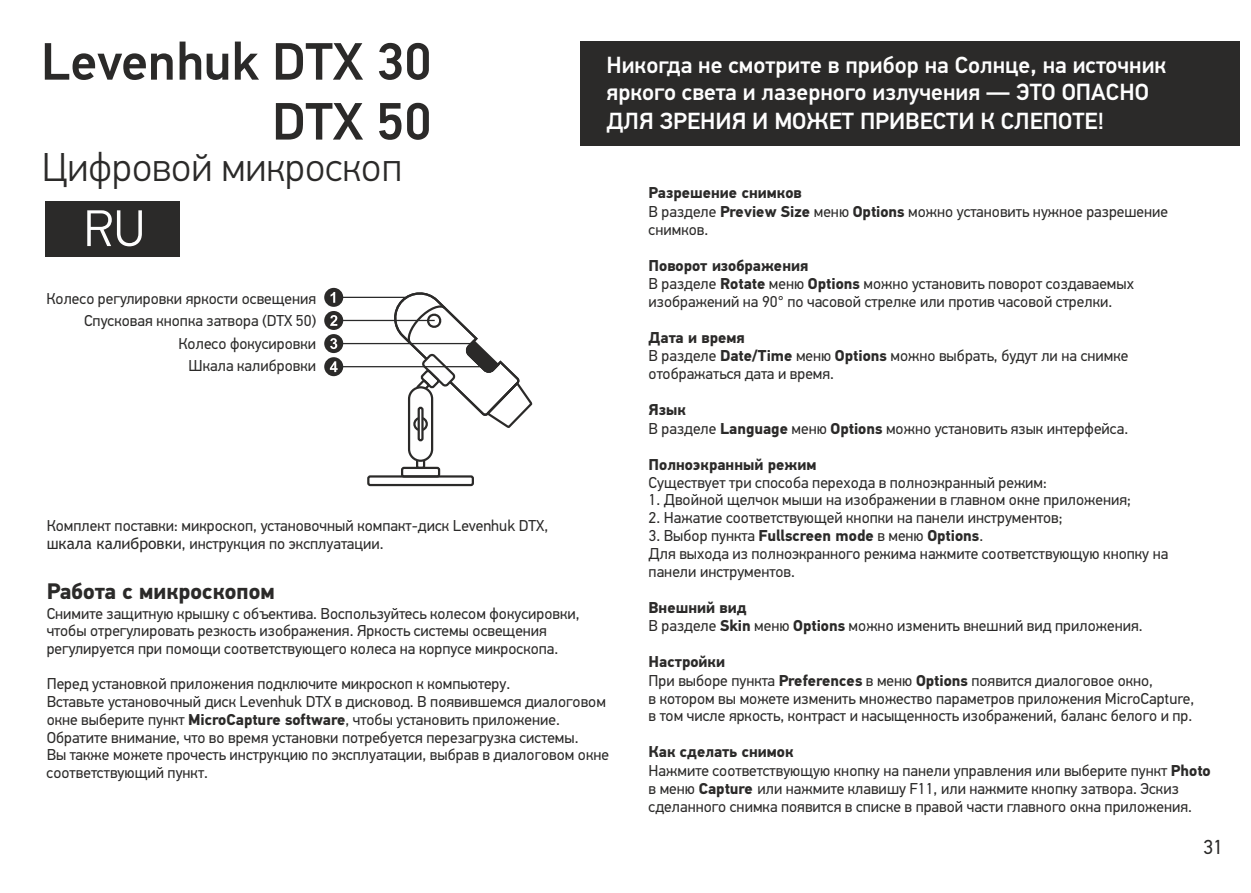
<style>
.page{position:relative;width:1251px;height:893px;background:#fff}
.page>*{position:absolute;margin:0;border:0;box-sizing:border-box;transform-origin:0 0}
.t1{font:500 52.43px/59.9px "PF Din Text Pro";color:#2b2a29;text-align:right}
.t2{font:300 51.3px "PF Din Text Pro";color:#fefefe}
.t3{font:300 40.27px "PF Din Text Pro";color:#2b2a29}
.t4{font:500 23.4px/26.8px "PF Din Text Pro";color:#fefefe}
.t5{font:700 22.5px "PF Din Text Pro";color:#2b2a29}
.t6{font:20.25px "PF Din Text Pro";color:#2b2a29}
.t7{font:15.75px/18.2px "PF Din Text Pro";color:#2b2a29}
.t8{font:700 15.75px "PF Din Text Pro";color:#2b2a29}
.s1{font-family:"Trebuchet MS"}
.s2{font-weight:700}
</style>
<div class="page">
<div style="left:45px;top:201px;width:134px;height:56px;background:#2b2a29"></div>
<div style="left:580px;top:42px;width:658px;height:104px;background:#2b2a29"></div>
<svg style="left:392px;top:292px;width:141px;height:138px"></svg>
<div style="left:416px;top:457px;width:9px;height:12px;border:2px solid #2b2a29;border-radius:2px"></div>
<div style="left:408px;top:386px;width:25px;height:76px;background:#fefefe;border:2px solid #2b2a29;border-radius:12px"></div>
<svg style="left:413px;top:417px;width:15px;height:14px"></svg>
<svg style="left:417px;top:407px;width:6px;height:34px"></svg>
<div style="left:401px;top:467px;width:39px;height:11px;border:2px solid #2b2a29;border-radius:2px"></div>
<div style="left:367px;top:475px;width:107px;height:11px;border:2px solid #2b2a29;border-radius:2px"></div>
<svg style="left:324px;top:288px;width:19px;height:88px"></svg>
<hr style="left:341px;top:366px;width:151px;height:1px;background:#2a2a2a">
<hr style="left:341px;top:343px;width:132px;height:1px;background:#2a2a2a">
<hr style="left:341px;top:320px;width:93px;height:1px;background:#2a2a2a">
<hr style="left:341px;top:297px;width:65px;height:1px;background:#2a2a2a">
<h1 class="t1" style="left:41px;top:37px;width:392px">Levenhuk DTX 30<br>DTX 50</h1>
<h3 class="t4" style="left:606px;top:54px;width:561px">Никогда не смотрите в прибор на Солнце, на источник яркого света и лазерного излучения — ЭТО ОПАСНО</h3>
<h3 class="t4" style="left:606px;top:110px;width:499px">ДЛЯ ЗРЕНИЯ И МОЖЕТ ПРИВЕСТИ К СЛЕПОТЕ!</h3>
<h3 class="t3" style="left:42px;top:151px;width:362px">Цифровой микроскоп</h3>
<h2 class="t2" style="left:83px;top:208px;width:63px">RU</h2>
<p class="t7" style="left:46px;top:289px;width:271px;line-height:22.5px;text-align:right">Колесо регулировки яркости освещения<br>Спусковая кнопка затвора (DTX 50)<br>Колесо фокусировки<br>Шкала калибровки</p>
<p class="t7" style="left:47px;top:518px;width:503px">Комплект поставки: микроскоп, установочный компакт-диск Levenhuk DTX, <span class="s1">шкала калибровки</span>, инструкция по эксплуатации.</p>
<h3 class="t5" style="left:47px;top:582px;width:229px">Работа с микроскопом</h3>
<p class="t7" style="left:47px;top:606px;width:534px;line-height:17.6px">Снимите защитную крышку с объектива. Воспользуйтесь колесом фокусировки, чтобы отрегулировать резкость изображения. Яркость системы освещения регулируется при помощи соответствующего колеса на корпусе микроскопа.</p>
<p class="t7" style="left:47px;top:676px;width:563px">Перед установкой приложения подключите микроскоп к компьютеру.<br>Вставьте установочный диск Levenhuk DTX в дисковод. В появившемся диалоговом окне выберите пункт <span class="s2">MicroCapture software</span>, чтобы установить приложение.<br>Обратите внимание, что во время установки потребуется перезагрузка системы.<br>Вы также можете прочесть инструкцию по эксплуатации, выбрав в диалоговом окне соответствующий пункт.</p>
<p class="t7" style="left:648px;top:185px;width:521px"><span class="s2">Разрешение снимков<br></span>В разделе <span class="s2">Preview Size</span> меню <span class="s2">Options</span> можно установить нужное разрешение снимков.</p>
<p class="t7" style="left:648px;top:258px;width:487px"><span class="s2">Поворот изображения<br></span>В разделе <span class="s2">Rotate</span> меню <span class="s2">Options</span> можно установить поворот создаваемых изображений на 90° по часовой стрелке или против часовой стрелки.</p>
<p class="t7" style="left:648px;top:330px;width:481px"><span class="s2">Дата и время<br></span>В разделе <span class="s2">Date/Time</span> меню <span class="s2">Options</span> можно выбрать, будут ли на снимке отображаться дата и время.</p>
<p class="t7" style="left:648px;top:402px;width:481px"><span class="s2">Язык<br></span>В разделе <span class="s2">Language</span> меню <span class="s2">Options</span> можно установить язык интерфейса.</p>
<p class="t8" style="left:648px;top:458px;width:169px">Полноэкранный режим</p>
<p class="t7" style="left:648px;top:475px;width:400px">Существует три способа перехода в полноэкранный режим:</p>
<p class="t7" style="left:648px;top:492px;width:483px">1. Двойной щелчок мыши на изображении в главном окне приложения;</p>
<p class="t7" style="left:648px;top:510px;width:415px">2. Нажатие соответствующей кнопки на панели инструментов;</p>
<p class="t7" style="left:648px;top:528px;width:521px">3. Выбор пункта <span class="s2">Fullscreen mode</span> в меню <span class="s2">Options</span>.<br>Для выхода из полноэкранного режима нажмите соответствующую кнопку на панели инструментов.</p>
<p class="t7" style="left:648px;top:599px;width:495px"><span class="s2">Внешний вид<br></span>В разделе <span class="s2">Skin</span> меню <span class="s2">Options</span> можно изменить внешний вид приложения.</p>
<p class="t7" style="left:648px;top:654px;width:547px"><span class="s2">Настройки<br></span>При выборе пункта <span class="s2">Preferences</span> в меню <span class="s2">Options</span> появится диалоговое окно,<br>в котором вы можете изменить множество параметров приложения MicroCapture, в том числе яркость, контраст и насыщенность изображений, баланс белого и пр.</p>
<p class="t7" style="left:648px;top:744px;width:563px"><span class="s2">Как сделать снимок<br></span>Нажмите соответствующую кнопку на панели управления или выберите пункт <span class="s2">Photo </span>в меню <span class="s2">Capture</span> или нажмите клавишу F11, или нажмите кнопку затвора. Эскиз сделанного снимка появится в списке в правой части главного окна приложения.</p>
<p class="t6" style="left:1202px;top:839px;width:22px">31</p>
</div>
